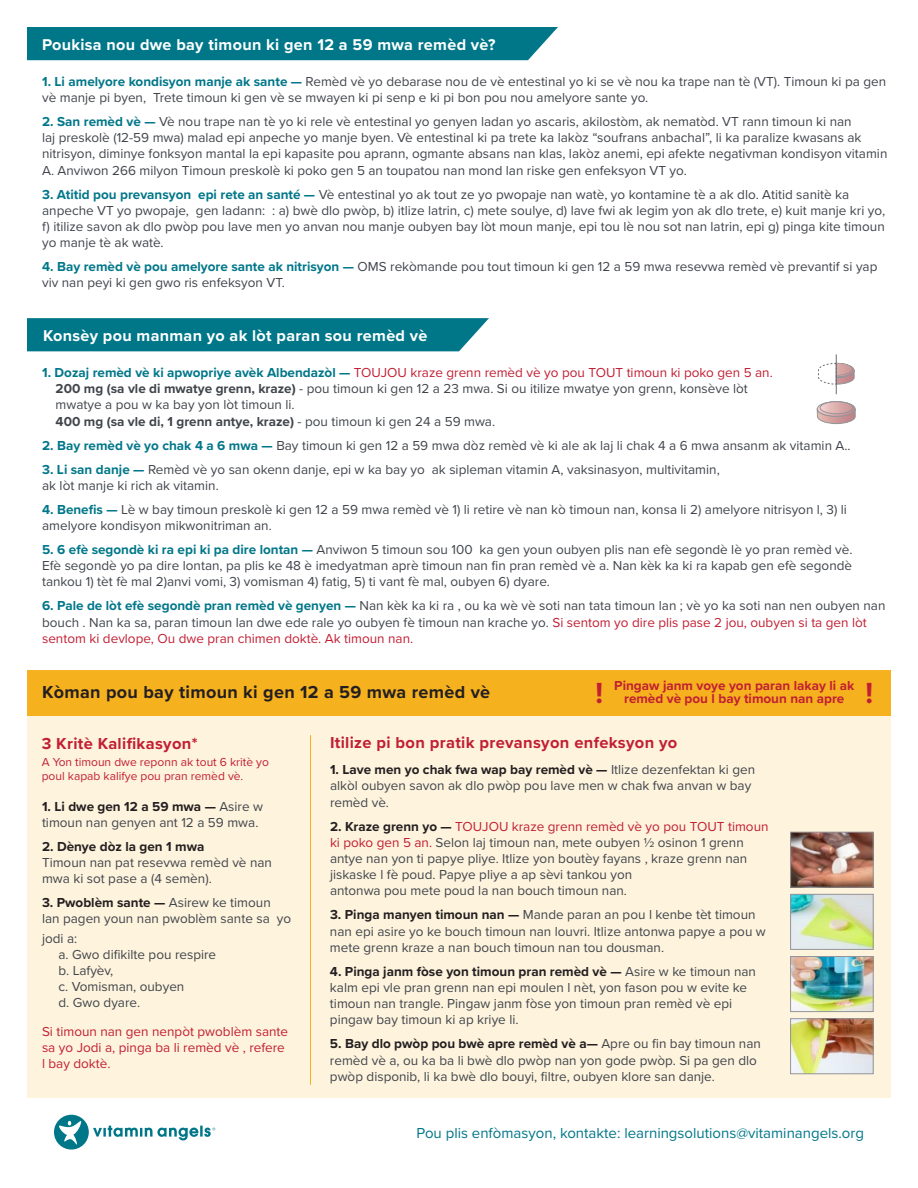
<style>
.page{position:relative;width:918px;height:1188px;background:#fff}
.page>*{position:absolute;margin:0;border:0;box-sizing:border-box;transform-origin:0 0}
.t1{font:700 30.15px "Proxima Nova";color:#c11f33}
.t2{font:700 18px "Proxima Nova";letter-spacing:.02em;color:#231f20}
.t3{font:700 16.5px "Proxima Nova";letter-spacing:.02em;color:#c11f33}
.t4{font:700 16.2px "Proxima Nova";letter-spacing:.02em;color:#fff}
.t5{font:15px "Proxima Nova";color:#007789}
.t6{font:13.5px/16.2px "Proxima Nova";color:#40454b}
.t7{font:13.5px/16.2px "Proxima Nova";color:#c11f33}
.t8{font:700 13.5px/13.2px "Proxima Nova";color:#c11f33;text-align:center}
.t9{font:700 13.5px "Proxima Nova";color:#40454b}
.t10{font:12px/14.4px "Proxima Nova";color:#c11f33}
.s1{font-weight:700;color:#007789}
.s2{font-weight:700}
.s3{font-weight:400}
.s4{color:#c11f33}
.s5{font-weight:700;color:#231f20}
</style>
<div class="page">
<svg style="left:54px;top:1115px;width:161px;height:35px"></svg>
<div style="left:27px;top:27px;width:531px;height:33px;background:#007789"></div>
<div style="left:27px;top:318px;width:462px;height:33px;background:#007789"></div>
<div style="left:27px;top:670px;width:864px;height:427px;background:#fef3dd"></div>
<div style="left:27px;top:670px;width:864px;height:46px;background:#f6b11f"></div>
<hr style="left:310px;top:735px;width:1px;height:350px;background:#f6b11f">
<img style="left:792px;top:834px;width:79px;height:51px">
<div style="left:790px;top:832px;width:83px;height:55px;border:1px solid #939598"></div>
<img style="left:792px;top:896px;width:79px;height:52px">
<div style="left:790px;top:894px;width:83px;height:56px;border:1px solid #939598"></div>
<img style="left:792px;top:958px;width:79px;height:52px">
<div style="left:790px;top:956px;width:83px;height:56px;border:1px solid #939598"></div>
<img style="left:792px;top:1021px;width:79px;height:51px">
<div style="left:790px;top:1019px;width:83px;height:55px;border:1px solid #939598"></div>
<div style="left:817px;top:401px;width:38px;height:16px;border:1px solid #939598;border-radius:50%"></div>
<svg style="left:817px;top:402px;width:39px;height:22px"></svg>
<div style="left:820px;top:402px;width:33px;height:12px;border:1px solid #939598;border-radius:50%"></div>
<svg style="left:818px;top:363px;width:37px;height:22px"></svg>
<hr style="left:836px;top:354px;width:1px;height:40px;background:#6c6d70">
<p class="t4" style="left:42px;top:33px;width:455px">Poukisa nou dwe bay timoun ki gen 12 a 59 mwa remèd vè?</p>
<p class="t6" style="left:42px;top:73px;width:846px"><span class="s1">1. Li amelyore kondisyon manje ak sante —</span> Remèd vè yo debarase nou de vè entestinal yo ki se vè nou ka trape nan tè (VT). Timoun ki pa gen vè manje pi byen, Trete timoun ki gen vè se mwayen ki pi senp e ki pi bon pou nou amelyore sante yo.</p>
<p class="t6" style="left:42px;top:113px;width:847px"><span class="s1">2. San remèd vè —</span> Vè nou trape nan tè yo ki rele vè entestinal yo genyen ladan yo ascaris, akilostòm, ak nematòd. VT rann timoun ki nan<br>laj preskolè (12-59 mwa) malad epi anpeche yo manje byen. Vè entestinal ki pa trete ka lakòz “soufrans anbachal”, li ka paralize kwasans ak nitrisyon, diminye fonksyon mantal la epi kapasite pou aprann, ogmante absans nan klas, lakòz anemi, epi afekte negativman kondisyon vitamin A. Anviwon 266 milyon Timoun preskolè ki poko gen 5 an toupatou nan mond lan riske gen enfeksyon VT yo.</p>
<p class="t6" style="left:42px;top:186px;width:845px"><span class="s1">3. Atitid pou prevansyon epi rete an santé —</span> Vè entestinal yo ak tout ze yo pwopaje nan watè, yo kontamine tè a ak dlo. Atitid sanitè ka anpeche VT yo pwopaje, gen ladann: : a) bwè dlo pwòp, b) itlize latrin, c) mete soulye, d) lave fwi ak legim yon ak dlo trete, e) kuit manje kri yo, f) itilize savon ak dlo pwòp pou lave men yo anvan nou manje oubyen bay lòt moun manje, epi tou lè nou sot nan latrin, epi g) pinga kite timoun yo manje tè ak watè.</p>
<p class="t6" style="left:42px;top:258px;width:837px"><span class="s1">4. Bay remèd vè pou amelyore sante ak nitrisyon —</span> OMS rekòmande pou tout timoun ki gen 12 a 59 mwa resevwa remèd vè prevantif si yap viv nan peyi ki gen gwo ris enfeksyon VT.</p>
<p class="t4" style="left:43px;top:324px;width:386px">Konsèy pou manman yo ak lòt paran sou remèd vè</p>
<p class="t7" style="left:42px;top:364px;width:732px"><span class="s1">1. Dozaj remèd vè ki apwopriye avèk Albendazòl —</span> TOUJOU kraze grenn remèd vè yo pou TOUT timoun ki poko gen 5 an.</p>
<p class="t6" style="left:56px;top:380px;width:694px"><span class="s2">200 mg (sa vle di mwatye grenn, kraze)</span> - pou timoun ki gen 12 a 23 mwa. Si ou itilize mwatye yon grenn, konsève lòt mwatye a pou w ka bay yon lòt timoun li.</p>
<p class="t9" style="left:56px;top:411px;width:441px">400 mg (sa vle di, 1 grenn antye, kraze) <span class="s3">- pou timoun ki gen 24 a 59 mwa.</span></p>
<p class="t6" style="left:42px;top:436px;width:810px"><span class="s1">2. Bay remèd vè yo chak 4 a 6 mwa —</span> Bay timoun ki gen 12 a 59 mwa dòz remèd vè ki ale ak laj li chak 4 a 6 mwa ansanm ak vitamin A..</p>
<p class="t6" style="left:42px;top:460px;width:679px"><span class="s1">3. Li san danje —</span> Remèd vè yo san okenn danje, epi w ka bay yo ak sipleman vitamin A, vaksinasyon, multivitamin, ak lòt manje ki rich ak vitamin.</p>
<p class="t6" style="left:42px;top:501px;width:806px"><span class="s1">4. Benefis —</span> Lè w bay timoun preskolè ki gen 12 a 59 mwa remèd vè 1) li retire vè nan kò timoun nan, konsa li 2) amelyore nitrisyon l, 3) li amelyore kondisyon mikwonitriman an.</p>
<p class="t6" style="left:42px;top:541px;width:812px;text-align:justify"><span class="s1">5. 6 efè segondè ki ra epi ki pa dire lontan —</span> Anviwon 5 timoun sou 100 ka gen youn oubyen plis nan efè segondè lè yo pran remèd vè.<br>Efè segondè yo pa dire lontan, pa plis ke 48 è imedyatman aprè timoun nan fin pran remèd vè a. Nan kèk ka ki ra kapab gen efè segondè tankou 1) tèt fè mal 2)anvi vomi, 3) vomisman 4) fatig, 5) ti vant fè mal, oubyen 6) dyare.</p>
<p class="t6" style="left:42px;top:597px;width:845px"><span class="s1">6. Pale de lòt efè segondè pran remèd vè genyen —</span> Nan kèk ka ki ra , ou ka wè vè soti nan tata timoun lan ; vè yo ka soti nan nen oubyen nan bouch . Nan ka sa, paran timoun lan dwe ede rale yo oubyen fè timoun nan krache yo. <span class="s4">Si sentom yo dire plis pase 2 jou, oubyen si ta gen lòt sentom ki devlope, Ou dwe pran chimen doktè. Ak timoun nan.</span></p>
<p class="t2" style="left:42px;top:679px;width:450px">Kòman pou bay timoun ki gen 12 a 59 mwa remèd vè</p>
<p class="t8" style="left:614px;top:679px;width:241px">Pingaw janm voye yon paran lakay li ak remèd vè pou l bay timoun nan apre</p>
<p class="t3" style="left:42px;top:731px;width:157px">3 Kritè Kalifikasyon*</p>
<p class="t10" style="left:42px;top:754px;width:229px">A Yon timoun dwe reponn ak tout 6 kritè yo poul kapab kalifye pou pran remèd vè.</p>
<p class="t6" style="left:42px;top:797px;width:223px"><span class="s5">1. Li dwe gen 12 a 59 mwa —</span> Asire w timoun nan genyen ant 12 a 59 mwa.</p>
<p class="t6" style="left:42px;top:838px;width:232px"><span class="s5">2. Dènye dòz la gen 1 mwa<br></span>Timoun nan pat resevwa remèd vè nan mwa ki sot pase a (4 semèn).</p>
<p class="t6" style="left:42px;top:894px;width:251px"><span class="s5">3. Pwoblèm sante —</span> Asirew ke timoun lan pagen youn nan pwoblèm sante sa yo</p>
<p class="t6" style="left:42px;top:929px;width:37px">jodi a:</p>
<p class="t6" style="left:58px;top:946px;width:159px">a. Gwo difikilte pou respire</p>
<p class="t6" style="left:58px;top:962px;width:56px">b. Lafyèv,</p>
<p class="t6" style="left:58px;top:978px;width:127px">c. Vomisman, oubyen</p>
<p class="t6" style="left:58px;top:994px;width:83px">d. Gwo dyare.</p>
<p class="t7" style="left:42px;top:1022px;width:248px">Si timoun nan gen nenpòt pwoblèm sante sa yo Jodi a, pinga ba li remèd vè , refere l bay doktè.</p>
<p class="t1" style="left:595px;top:671px;width:9px">!</p>
<p class="t1" style="left:865px;top:671px;width:9px">!</p>
<p class="t3" style="left:330px;top:730px;width:349px">Itilize pi bon pratik prevansyon enfeksyon yo</p>
<p class="t6" style="left:330px;top:761px;width:427px"><span class="s5">1. Lave men yo chak fwa wap bay remèd vè —</span> Itlize dezenfektan ki gen alkòl oubyen savon ak dlo pwòp pou lave men w chak fwa anvan w bay remèd vè.</p>
<p class="t6" style="left:330px;top:817px;width:440px"><span class="s5">2. Kraze grenn yo —</span> <span class="s4">TOUJOU kraze grenn remèd vè yo pou TOUT timoun ki poko gen 5 an.</span> Selon laj timoun nan, mete oubyen ½ osinon 1 grenn antye nan yon ti papye pliye. Itlize yon boutèy fayans , kraze grenn nan jiskaske l fè poud. Papye pliye a ap sèvi tankou yon<br>antonwa pou mete poud la nan bouch timoun nan.</p>
<p class="t6" style="left:330px;top:906px;width:437px"><span class="s5">3. Pinga manyen timoun nan —</span> Mande paran an pou l kenbe tèt timoun nan epi asire yo ke bouch timoun nan louvri. Itlize antonwa papye a pou w mete grenn kraze a nan bouch timoun nan tou dousman.</p>
<p class="t6" style="left:330px;top:963px;width:428px"><span class="s5">4. Pinga janm fòse yon timoun pran remèd vè —</span> Asire w ke timoun nan kalm epi vle pran grenn nan epi moulen l nèt, yon fason pou w evite ke timoun nan trangle. Pingaw janm fòse yon timoun pran remèd vè epi pingaw bay timoun ki ap kriye li.</p>
<p class="t6" style="left:330px;top:1035px;width:432px"><span class="s5">5. Bay dlo pwòp pou bwè apre remèd vè a—</span> Apre ou fin bay timoun nan remèd vè a, ou ka ba li bwè dlo pwòp nan yon gode pwòp. Si pa gen dlo pwòp disponib, li ka bwè dlo bouyi, filtre, oubyen klore san danje.</p>
<p class="t5" style="left:416px;top:1121px;width:449px">Pou plis enfòmasyon, kontakte: learningsolutions@vitaminangels.org</p>
</div>
